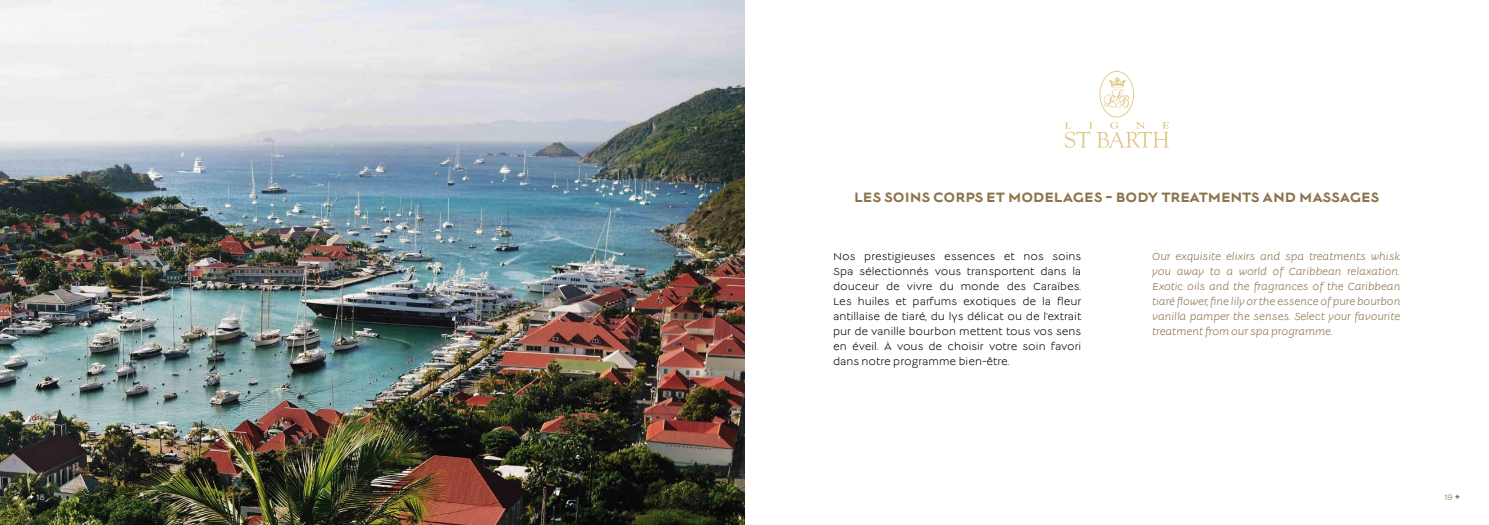
<style>
.page{position:relative;width:1489px;height:525px;background:#fff}
.page>*{position:absolute;margin:0;border:0;box-sizing:border-box;transform-origin:0 0}
.t1{font:700 15px "Lucien";color:#8c734b}
.t2{font:11.25px/15px "Lucien";color:#000;text-align:justify}
.t3{font:italic 11.25px/15px "Lucien";color:#8c734b;text-align:justify}
.t4{font:8.75px "Lucien";color:#8c734b}
.t5{font:8.75px "Lucien";color:#fff}
.s1{font-style:inherit}
</style>
<div class="page">
<svg style="left:1064px;top:71px;width:104px;height:77px"></svg>
<img style="left:0;top:0;width:744px;height:524px">
<p class="t5" style="left:28px;top:493px;width:18px"><span class="s1">♢</span>18</p>
<h1 class="t1" style="left:854px;top:190px;width:527px">LES SOINS CORPS ET MODELAGES - BODY TREATMENTS AND MASSAGES</h1>
<p class="t2" style="left:833px;top:249px;width:250px">Nos prestigieuses essences et nos soins Spa sélectionnés vous transportent dans la douceur de vivre du monde des Caraïbes.<br>Les huiles et parfums exotiques de la fleur antillaise de tiaré, du lys délicat ou de l’extrait pur de vanille bourbon mettent tous vos sens en éveil. À vous de choisir votre soin favori dans notre programme bien-être.</p>
<p class="t3" style="left:1152px;top:249px;width:250px">Our exquisite elixirs and spa treatments whisk you away to a world of Caribbean relaxation.<br>Exotic oils and the fragrances of the Caribbean tiaré flower, fine lily or the essence of pure bourbon vanilla pamper the senses. Select your favourite treatment from our spa programme.</p>
<p class="t4" style="left:1443px;top:493px;width:18px">19 <span class="s1">♢</span></p>
</div>
